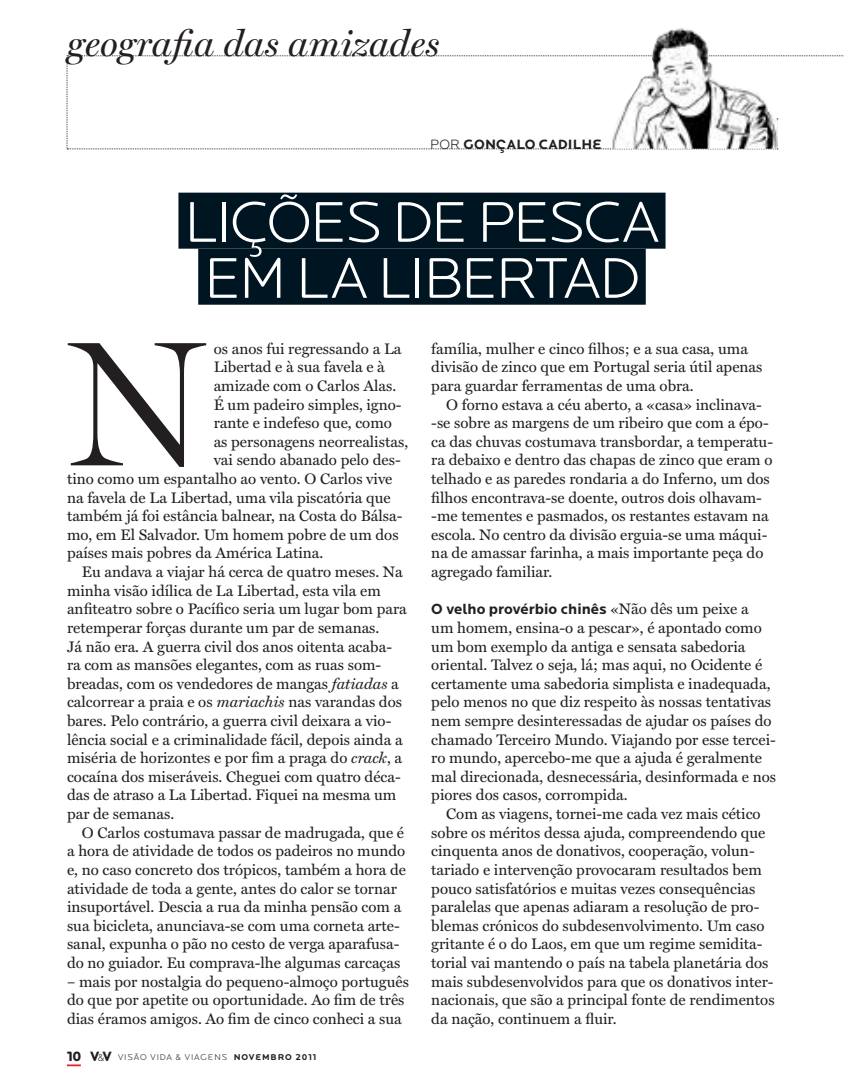
<style>
.page{position:relative;width:844px;height:1092px;background:#fff}
.page>*{position:absolute;margin:0;border:0;box-sizing:border-box;transform-origin:0 0}
.t1{font:300 178.67px "Miller Display";color:#231f20}
.t2{font:300 59.5px/56px "Locator Display";letter-spacing:-.03em;color:#fff;text-align:center}
.t3{font:italic 36.75px "Miller Display";letter-spacing:.01em;color:#231f20}
.t4{font:15.4px/18.6px "Miller Text";color:#231f20}
.t5{font:700 15.4px "Locator";color:#231f20}
.t6{font:700 14px "Locator Display";letter-spacing:.01em;color:#231f20}
.t7{font:300 8.75px "Locator Display";letter-spacing:.1em;color:#231f20}
.s1{font-weight:300}
.s2{font-style:italic}
.s3{font-weight:900;font-size:14px}
.s4{font-family:"Locator";font-size:10.5px}
.s5{font-family:"Locator"}
.s6{font-weight:700}
.s7{font-family:"Miller Text";font-weight:400}
</style>
<div class="page">
<svg style="left:67px;top:1064px;width:14px;height:2px"></svg>
<svg style="left:67px;top:56px;width:777px;height:94px"></svg>
<img style="left:611px;top:28px;width:166px;height:121px">
<div style="left:178px;top:193px;width:487px;height:56px;background:#001522"></div>
<div style="left:198px;top:249px;width:447px;height:56px;background:#001522"></div>
<h3 class="t3" style="left:67px;top:22px;width:374px">geografia das amizades</h3>
<p class="t6" style="left:430px;top:136px;width:173px"><span class="s1">POR</span> GONÇALO CADILHE</p>
<h2 class="t2" style="left:184px;top:196px;width:476px">LIÇÕES DE PESCA<br>EM LA LIBERTAD</h2>
<h1 class="t1" style="left:67px;top:296px;width:139px">N</h1>
<p class="t4" style="left:214px;top:339px;width:189px">os anos fui regressando a La</p>
<p class="t4" style="left:214px;top:357px;width:173px">Libertad e à sua favela e à</p>
<p class="t4" style="left:214px;top:376px;width:184px">amizade com o Carlos Alas.</p>
<p class="t4" style="left:214px;top:395px;width:189px">É um padeiro simples, igno-</p>
<p class="t4" style="left:214px;top:413px;width:180px">rante e indefeso que, como</p>
<p class="t4" style="left:214px;top:432px;width:196px">as personagens neorrealistas,</p>
<p class="t4" style="left:214px;top:450px;width:188px">vai sendo abanado pelo des-</p>
<p class="t4" style="left:67px;top:469px;width:327px">tino como um espantalho ao vento. O Carlos vive</p>
<p class="t4" style="left:67px;top:488px;width:325px">na favela de La Libertad, uma vila piscatória que</p>
<p class="t4" style="left:67px;top:506px;width:337px">também já foi estância balnear, na Costa do Bálsa-</p>
<p class="t4" style="left:67px;top:525px;width:333px">mo, em El Salvador. Um homem pobre de um dos</p>
<p class="t4" style="left:67px;top:543px;width:258px">países mais pobres da América Latina.</p>
<p class="t4" style="left:82px;top:562px;width:322px">Eu andava a viajar há cerca de quatro meses. Na</p>
<p class="t4" style="left:67px;top:581px;width:315px">minha visão idílica de La Libertad, esta vila em</p>
<p class="t4" style="left:67px;top:599px;width:341px">anfiteatro sobre o Pacífico seria um lugar bom para</p>
<p class="t4" style="left:67px;top:618px;width:314px">retemperar forças durante um par de semanas.</p>
<p class="t4" style="left:67px;top:636px;width:326px">Já não era. A guerra civil dos anos oitenta acaba-</p>
<p class="t4" style="left:67px;top:655px;width:316px">ra com as mansões elegantes, com as ruas som-</p>
<p class="t4" style="left:67px;top:674px;width:333px">breadas, com os vendedores de mangas <span class="s2">fatiadas</span> a</p>
<p class="t4" style="left:67px;top:692px;width:336px">calcorrear a praia e os <span class="s2">mariachis</span> nas varandas dos</p>
<p class="t4" style="left:67px;top:711px;width:326px">bares. Pelo contrário, a guerra civil deixara a vio-</p>
<p class="t4" style="left:67px;top:729px;width:337px">lência social e a criminalidade fácil, depois ainda a</p>
<p class="t4" style="left:67px;top:748px;width:336px">miséria de horizontes e por fim a praga do <span class="s2">crack</span>, a</p>
<p class="t4" style="left:67px;top:767px;width:335px">cocaína dos miseráveis. Cheguei com quatro déca-</p>
<p class="t4" style="left:67px;top:785px;width:331px">das de atraso a La Libertad. Fiquei na mesma um</p>
<p class="t4" style="left:67px;top:804px;width:109px">par de semanas.</p>
<p class="t4" style="left:82px;top:823px;width:324px">O Carlos costumava passar de madrugada, que é</p>
<p class="t4" style="left:67px;top:841px;width:340px">a hora de atividade de todos os padeiros no mundo</p>
<p class="t4" style="left:67px;top:860px;width:340px">e, no caso concreto dos trópicos, também a hora de</p>
<p class="t4" style="left:67px;top:878px;width:331px">atividade de toda a gente, antes do calor se tornar</p>
<p class="t4" style="left:67px;top:897px;width:336px">insuportável. Descia a rua da minha pensão com a</p>
<p class="t4" style="left:67px;top:916px;width:334px">sua bicicleta, anunciava-se com uma corneta arte-</p>
<p class="t4" style="left:67px;top:934px;width:334px">sanal, expunha o pão no cesto de verga aparafusa-</p>
<p class="t4" style="left:67px;top:953px;width:335px">do no guiador. Eu comprava-lhe algumas carcaças</p>
<p class="t4" style="left:67px;top:971px;width:343px">– mais por nostalgia do pequeno-almoço português do que por apetite ou oportunidade. Ao fim de três dias éramos amigos. Ao fim de cinco conheci a sua</p>
<p class="t7" style="left:67px;top:1052px;width:251px"><span class="s3">10 v</span><span class="s4">&amp;</span><span class="s3">V</span> VISÃO VIDA <span class="s5">&amp;</span> VIAGENS <span class="s6">NOVEMBRO 2011</span></p>
<p class="t4" style="left:431px;top:339px;width:332px">família, mulher e cinco filhos; e a sua casa, uma divisão de zinco que em Portugal seria útil apenas para guardar ferramentas de uma obra.</p>
<p class="t4" style="left:431px;top:395px;width:343px;text-indent:15px">O forno estava a céu aberto, a «casa» inclinava--se sobre as margens de um ribeiro que com a épo&shy;ca das chuvas costumava transbordar, a temperatu&shy;ra debaixo e dentro das chapas de zinco que eram o telhado e as paredes rondaria a do Inferno, um dos filhos encontrava-se doente, outros dois olhavam--me tementes e pasmados, os restantes estavam na escola. No centro da divisão erguia-se uma máqui&shy;na de amassar farinha, a mais importante peça do agregado familiar.</p>
<p class="t5" style="left:431px;top:600px;width:319px">O velho provérbio chinês <span class="s7">«Não dês um peixe a</span></p>
<p class="t4" style="left:431px;top:618px;width:346px">um homem, ensina-o a pescar», é apontado como um bom exemplo da antiga e sensata sabedoria oriental. Talvez o seja, lá; mas aqui, no Ocidente é certamente uma sabedoria simplista e inadequada, pelo menos no que diz respeito às nossas tentativas nem sempre desinteressadas de ajudar os países do chamado Terceiro Mundo. Viajando por esse tercei&shy;ro mundo, apercebo-me que a ajuda é geralmente mal direcionada, desnecessária, desinformada e nos piores dos casos, corrompida.</p>
<p class="t4" style="left:431px;top:804px;width:345px;text-indent:15px">Com as viagens, tornei-me cada vez mais cético sobre os méritos dessa ajuda, compreendendo que cinquenta anos de donativos, cooperação, volun&shy;tariado e intervenção provocaram resultados bem pouco satisfatórios e muitas vezes consequências paralelas que apenas adiaram a resolução de pro&shy;blemas crónicos do subdesenvolvimento. Um caso gritante é o do Laos, em que um regime semidita&shy;torial vai mantendo o país na tabela planetária dos mais subdesenvolvidos para que os donativos inter&shy;nacionais, que são a principal fonte de rendimentos da nação, continuem a fluir.</p>
</div>
